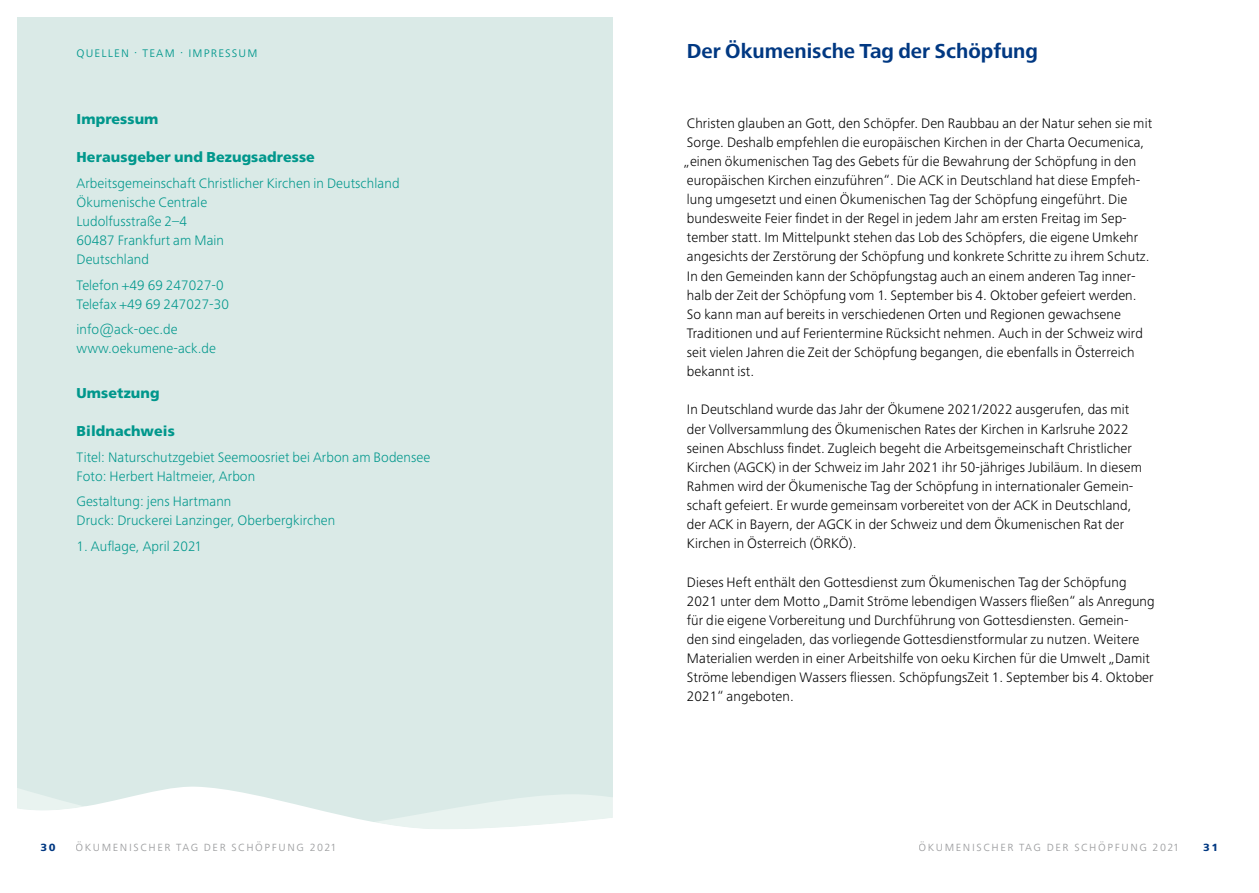
<style>
.page{position:relative;width:1259px;height:893px;background:#fff}
.page>*{position:absolute;margin:0;border:0;box-sizing:border-box;transform-origin:0 0}
.t1{font:700 21px "Frutiger Next Pro";color:#003882}
.t2{font:300 14.25px/19px "Frutiger Next Pro";letter-spacing:.005em;color:#000}
.t3{font:300 14.25px/19px "Frutiger Next Pro";letter-spacing:.005em;color:#00978c}
.t4{font:900 14.25px "Frutiger";letter-spacing:.005em;color:#00978c}
.t5{font:300 14.25px "Frutiger Next Pro";letter-spacing:.08em;color:#00978c}
.t6{font:300 13.5px "Frutiger Next Pro";letter-spacing:.12em;color:#9c9d9f}
.t7{font:700 13.5px "Frutiger Next Pro";color:#003882}
</style>
<div class="page">
<div style="left:17px;top:17px;width:595px;height:824px;background:#daeae7"></div>
<svg style="left:17px;top:788px;width:596px;height:53px"></svg>
<p class="t5" style="left:77px;top:44px;width:182px">quellen · team · impressum</p>
<h1 class="t1" style="left:687px;top:39px;width:353px">Der Ökumenische Tag der Schöpfung</h1>
<p class="t4" style="left:77px;top:110px;width:83px">Impressum</p>
<p class="t4" style="left:77px;top:148px;width:240px">Herausgeber und Bezugsadresse</p>
<p class="t3" style="left:77px;top:173px;width:324px">Arbeitsgemeinschaft Christlicher Kirchen in Deutschland<br>Ökumenische Centrale<br>Ludolfusstraße 2–4<br>60487 Frankfurt am Main<br>Deutschland</p>
<p class="t3" style="left:77px;top:275px;width:154px">Telefon +49 69 247027-0<br>Telefax +49 69 247027-30</p>
<p class="t3" style="left:77px;top:320px;width:141px">info@ack-oec.de www.oekumene-ack.de</p>
<p class="t4" style="left:77px;top:384px;width:85px">Umsetzung</p>
<p class="t4" style="left:77px;top:423px;width:100px">Bildnachweis</p>
<p class="t3" style="left:77px;top:447px;width:355px">Titel: Naturschutzgebiet Seemoosriet bei Arbon am Bodensee<br>Foto: Herbert Haltmeier, Arbon</p>
<p class="t3" style="left:77px;top:492px;width:260px">Gestaltung: jens Hartmann<br>Druck: Druckerei Lanzinger, Oberbergkirchen</p>
<p class="t3" style="left:77px;top:537px;width:127px">1. Auflage, April 2021</p>
<p class="t2" style="left:684px;top:113px;width:470px">Christen glauben an Gott, den Schöpfer. Den Raubbau an der Natur sehen sie mit Sorge. Deshalb empfehlen die europäischen Kirchen in der Charta Oecumenica, „einen ökumenischen Tag des Gebets für die Bewahrung der Schöpfung in den europäischen Kirchen einzuführen“. Die ACK in Deutschland hat diese Empfeh&shy;lung umgesetzt und einen Ökumenischen Tag der Schöpfung eingeführt. Die bundesweite Feier findet in der Regel in jedem Jahr am ersten Freitag im Sep&shy;tember statt. Im Mittelpunkt stehen das Lob des Schöpfers, die eigene Umkehr angesichts der Zerstörung der Schöpfung und konkrete Schritte zu ihrem Schutz.<br>In den Gemeinden kann der Schöpfungstag auch an einem anderen Tag inner&shy;halb der Zeit der Schöpfung vom 1. September bis 4. Oktober gefeiert werden.<br>So kann man auf bereits in verschiedenen Orten und Regionen gewachsene Traditionen und auf Ferientermine Rücksicht nehmen. Auch in der Schweiz wird seit vielen Jahren die Zeit der Schöpfung begangen, die ebenfalls in Österreich bekannt ist.</p>
<p class="t2" style="left:687px;top:400px;width:456px">In Deutschland wurde das Jahr der Ökumene 2021/2022 ausgerufen, das mit der Vollversammlung des Ökumenischen Rates der Kirchen in Karlsruhe 2022 seinen Abschluss findet. Zugleich begeht die Arbeitsgemeinschaft Christlicher Kirchen (AGCK) in der Schweiz im Jahr 2021 ihr 50-jähriges Jubiläum. In diesem Rahmen wird der Ökumenische Tag der Schöpfung in internationaler Gemein&shy;schaft gefeiert. Er wurde gemeinsam vorbereitet von der ACK in Deutschland, der ACK in Bayern, der AGCK in der Schweiz und dem Ökumenischen Rat der Kirchen in Österreich (ÖRKÖ).</p>
<p class="t2" style="left:687px;top:572px;width:469px">Dieses Heft enthält den Gottesdienst zum Ökumenischen Tag der Schöpfung 2021 unter dem Motto „Damit Ströme lebendigen Wassers fließen“ als Anregung für die eigene Vorbereitung und Durchführung von Gottesdiensten. Gemein-<br>den sind eingeladen, das vorliegende Gottesdienstformular zu nutzen. Weitere Materialien werden in einer Arbeitshilfe von oeku Kirchen für die Umwelt „Damit Ströme lebendigen Wassers fliessen. SchöpfungsZeit 1. September bis 4. Oktober 2021“ angeboten.</p>
<p class="t7" style="left:40px;top:839px;width:17px">30</p>
<p class="t6" style="left:75px;top:839px;width:262px">ökumenischer tag der schöpfung 2021</p>
<p class="t6" style="left:918px;top:839px;width:262px">ökumenischer tag der schöpfung 2021</p>
<p class="t7" style="left:1203px;top:839px;width:17px">31</p>
</div>
